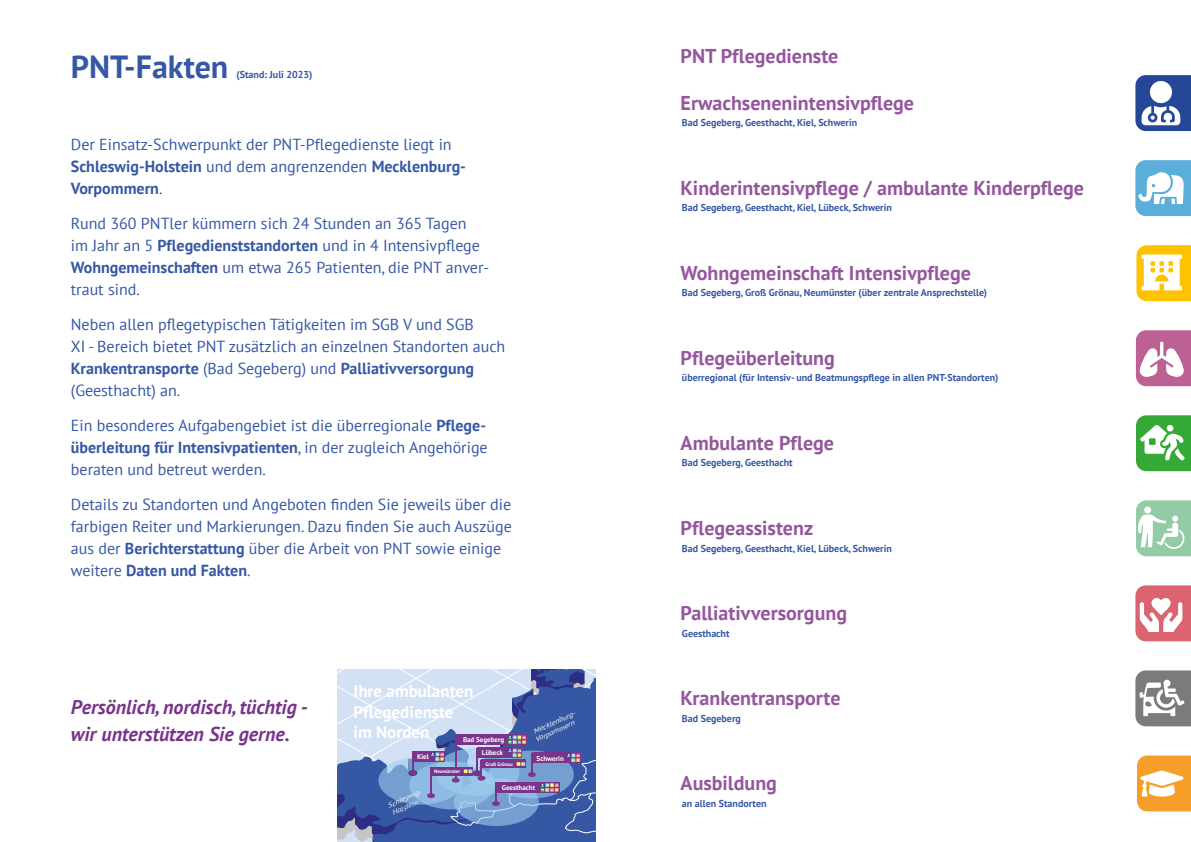
<style>
.page{position:relative;width:1191px;height:842px;background:#fff}
.page>*{position:absolute;margin:0;border:0;box-sizing:border-box;transform-origin:0 0}
.t1{font:700 32px "PT Sans";color:#3658a4}
.t2{font:700 20px "PT Sans";color:#95569e}
.t3{font:italic 700 20px/27px "PT Sans";color:#79348b}
.t4{font:700 17px/20.4px "PT Sans";color:#fff}
.t5{font:16px/22px "PT Sans";color:#3658a4}
.t6{font:700 10px "PT Sans";color:#3658a4}
.t7{font:700 7px "PT Sans";color:#fff}
.t8{font:italic 6.8px/8.2px "PT Sans";color:#f6f6f6;scale:1.13 1}
.t9{font:700 5px "PT Sans";color:#fff}
.s1{font-weight:700}
</style>
<div class="page">
<svg style="left:337px;top:669px;width:258px;height:173px;background:#8193c5"></svg>
<svg style="left:1136px;top:500px;width:55px;height:56px"></svg>
<svg style="left:1137px;top:755px;width:54px;height:56px"></svg>
<svg style="left:1135px;top:160px;width:56px;height:56px"></svg>
<svg style="left:1135px;top:75px;width:56px;height:56px"></svg>
<svg style="left:1135px;top:330px;width:56px;height:56px"></svg>
<svg style="left:1136px;top:245px;width:55px;height:56px"></svg>
<svg style="left:1135px;top:670px;width:56px;height:56px"></svg>
<svg style="left:1135px;top:585px;width:56px;height:56px"></svg>
<svg style="left:1136px;top:415px;width:55px;height:56px"></svg>
<h1 class="t1" style="left:71px;top:46px;width:159px">PNT-Fakten</h1>
<p class="t6" style="left:236px;top:68px;width:77px">(Stand: Juli 2023)</p>
<p class="t5" style="left:71px;top:133px;width:396px">Der Einsatz-Schwerpunkt der PNT-Pflegedienste liegt in<br><span class="s1">Schleswig-Holstein</span> und dem angrenzenden <span class="s1">Mecklenburg-<br>Vorpommern</span>.</p>
<p class="t5" style="left:71px;top:212px;width:420px">Rund 360 PNTler kümmern sich 24 Stunden an 365 Tagen<br>im Jahr an 5 <span class="s1">Pflegedienststandorten</span> und in 4 Intensivpflege <span class="s1">Wohngemeinschaften</span> um etwa 265 Patienten, die PNT anver&shy;traut sind.</p>
<p class="t5" style="left:71px;top:313px;width:436px">Neben allen pflegetypischen Tätigkeiten im SGB V und SGB<br>XI - Bereich bietet PNT zusätzlich an einzelnen Standorten auch <span class="s1">Krankentransporte</span> (Bad Segeberg) und <span class="s1">Palliativversorgung </span>(Geesthacht) an.</p>
<p class="t5" style="left:71px;top:414px;width:418px;text-align:justify">Ein besonderes Aufgabengebiet ist die überregionale <span class="s1">Pflege&shy;überleitung für Intensivpatienten</span>, in der zugleich Angehörige beraten und betreut werden.</p>
<p class="t5" style="left:71px;top:493px;width:442px">Details zu Standorten und Angeboten finden Sie jeweils über die farbigen Reiter und Markierungen. Dazu finden Sie auch Auszüge aus der <span class="s1">Berichterstattung</span> über die Arbeit von PNT sowie einige weitere <span class="s1">Daten und Fakten</span>.</p>
<p class="t3" style="left:71px;top:693px;width:238px">Persönlich, nordisch, tüchtig - wir unterstützen Sie gerne.</p>
<p class="t4" style="left:353px;top:681px;width:121px">Ihre ambulanten<br>Pflegedienste im Norden</p>
<p class="t7" style="left:463px;top:735px;width:43px">Bad Segeberg</p>
<p class="t8" style="left:530px;top:728px;width:44px;rotate:-24deg">Mecklenburg-<br>Vorpommern</p>
<p class="t7" style="left:417px;top:752px;width:13px">Kiel</p>
<p class="t8" style="left:386px;top:802px;width:34px;rotate:-24deg">Schleswig-<br>Holstein</p>
<p class="t9" style="left:434px;top:768px;width:28px">Neumünster</p>
<p class="t7" style="left:482px;top:748px;width:23px">Lübeck</p>
<p class="t7" style="left:502px;top:783px;width:35px">Geesthacht</p>
<p class="t7" style="left:536px;top:753px;width:29px">Schwerin</p>
<p class="t9" style="left:485px;top:760px;width:29px">Groß Grönau</p>
<p class="t2" style="left:680px;top:43px;width:159px">PNT Pflegedienste</p>
<p class="t2" style="left:680px;top:90px;width:235px">Erwachsenenintensivpflege</p>
<p class="t6" style="left:682px;top:116px;width:177px">Bad Segeberg, Geesthacht, Kiel, Schwerin</p>
<p class="t2" style="left:680px;top:175px;width:405px">Kinderintensivpflege / ambulante Kinderpflege</p>
<p class="t6" style="left:682px;top:201px;width:211px">Bad Segeberg, Geesthacht, Kiel, Lübeck, Schwerin</p>
<p class="t2" style="left:680px;top:260px;width:292px">Wohngemeinschaft Intensivpflege</p>
<p class="t6" style="left:682px;top:286px;width:307px">Bad Segeberg, Groß Grönau, Neumünster (über zentrale Ansprechstelle)</p>
<p class="t2" style="left:680px;top:345px;width:156px">Pflegeüberleitung</p>
<p class="t6" style="left:682px;top:371px;width:318px">überregional (für Intensiv- und Beatmungspflege in allen PNT-Standorten)</p>
<p class="t2" style="left:680px;top:430px;width:155px">Ambulante Pflege</p>
<p class="t6" style="left:682px;top:456px;width:112px">Bad Segeberg, Geesthacht</p>
<p class="t2" style="left:680px;top:515px;width:134px">Pflegeassistenz</p>
<p class="t6" style="left:682px;top:541px;width:211px">Bad Segeberg, Geesthacht, Kiel, Lübeck, Schwerin</p>
<p class="t2" style="left:680px;top:600px;width:168px">Palliativversorgung</p>
<p class="t6" style="left:682px;top:626px;width:49px">Geesthacht</p>
<p class="t2" style="left:680px;top:685px;width:161px">Krankentransporte</p>
<p class="t6" style="left:682px;top:711px;width:60px">Bad Segeberg</p>
<p class="t2" style="left:680px;top:770px;width:98px">Ausbildung</p>
<p class="t6" style="left:682px;top:796px;width:86px">an allen Standorten</p>
</div>
